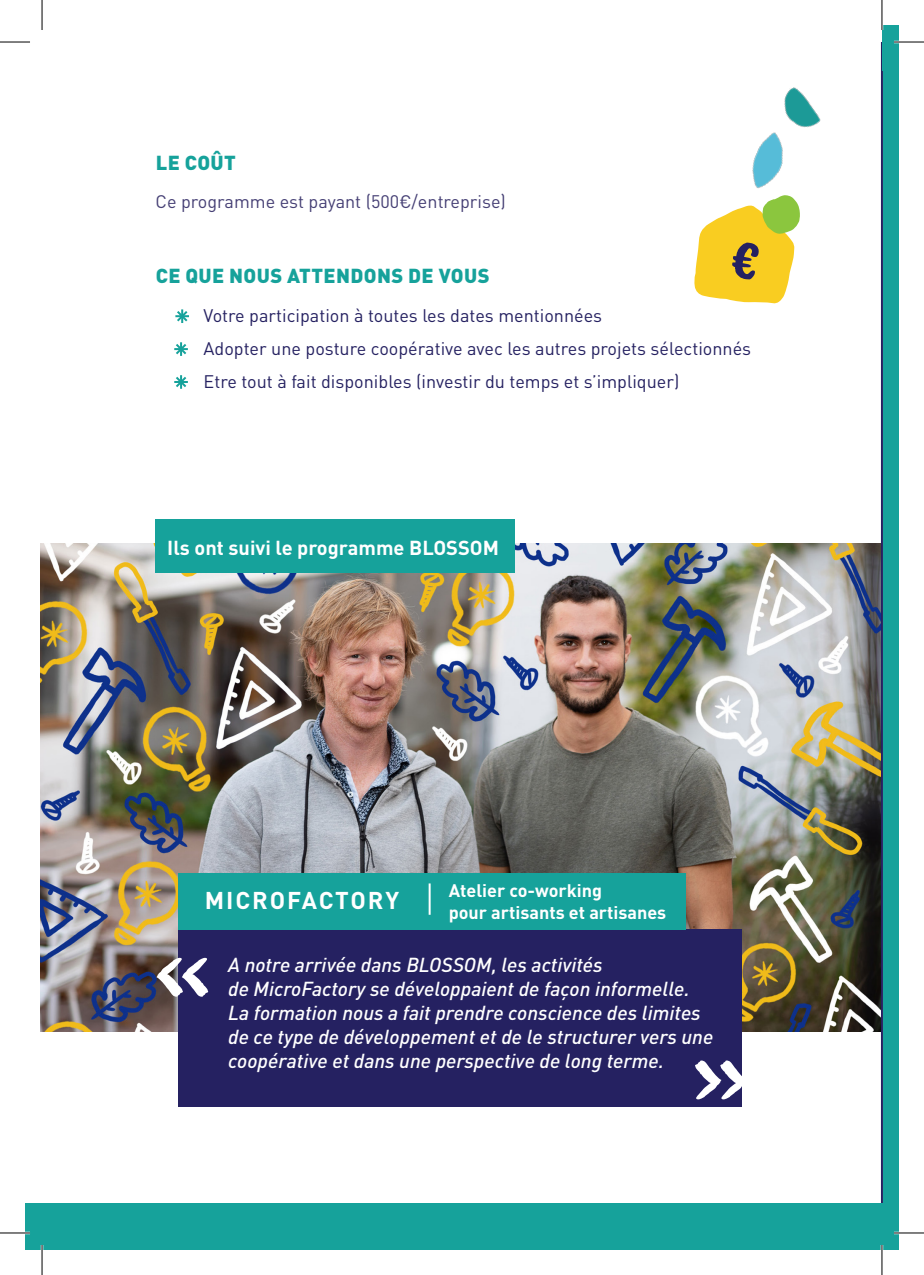
<style>
.page{position:relative;width:924px;height:1275px;background:#fff}
.page>*{position:absolute;margin:0;border:0;box-sizing:border-box;transform-origin:0 0}
.txt_courant{font:104px "Caveat Brush";color:#fff}
.t1{font:700 24px "DINOT";letter-spacing:.08em;color:#fff}
.txt_courant-2{font:italic 500 20px/24px "DIN Pro";color:#fff}
.sous_titre_DIn{font:900 20px "DIN Pro";letter-spacing:.02em;color:#16a29b}
.txt_courant-3{font:700 20px "DINOT";color:#fff}
.tab{font:18px "DINOT";color:#252161}
.texte_courant_2{font:700 18px "DINOT";color:#fff}
.texte_courant_2-2{font:18px "DINOT";color:#464075}
</style>
<div class="page">
<hr style="left:880px;top:42px;width:2px;height:1191px;background:#252161">
<img style="left:40px;top:543px;width:840px;height:488px">
<div style="left:178px;top:929px;width:563px;height:177px;background:#252161"></div>
<div style="left:178px;top:872px;width:507px;height:57px;background:#16a29b"></div>
<div style="left:25px;top:1203px;width:857px;height:47px;background:#16a29b"></div>
<img style="left:752px;top:133px;width:31px;height:56px">
<img style="left:772px;top:87px;width:49px;height:51px">
<hr style="left:428px;top:883px;width:2px;height:31px;background:#fff">
<div style="left:882px;top:25px;width:16px;height:45px;background:#16a29b"></div>
<div style="left:882px;top:1204px;width:16px;height:46px;background:#16a29b"></div>
<div style="left:882px;top:42px;width:16px;height:1176px;background:#16a29b"></div>
<div style="left:155px;top:519px;width:360px;height:53px;background:#16a29b"></div>
<svg style="left:175px;top:309px;width:14px;height:14px"></svg>
<svg style="left:174px;top:342px;width:14px;height:14px"></svg>
<svg style="left:174px;top:375px;width:14px;height:14px"></svg>
<hr style="left:893px;top:41px;width:30px;height:2px;background:#fff">
<hr style="left:0;top:1231px;width:30px;height:3px;background:#fff">
<hr style="left:893px;top:1231px;width:30px;height:3px;background:#fff">
<hr style="left:41px;top:1245px;width:2px;height:30px;background:#fff">
<hr style="left:880px;top:1245px;width:2px;height:30px;background:#fff">
<hr style="left:0;top:42px;width:30px;height:1px;background:#000">
<hr style="left:893px;top:42px;width:30px;height:1px;background:#000">
<hr style="left:0;top:1232px;width:30px;height:1px;background:#000">
<hr style="left:893px;top:1232px;width:30px;height:1px;background:#000">
<hr style="left:42px;top:0;width:1px;height:30px;background:#000">
<hr style="left:42px;top:1245px;width:1px;height:30px;background:#000">
<hr style="left:881px;top:0;width:1px;height:30px;background:#000">
<hr style="left:881px;top:1245px;width:1px;height:30px;background:#000">
<svg style="left:694px;top:195px;width:105px;height:108px"></svg>
<p class="sous_titre_DIn" style="left:156px;top:145px;width:82px">LE COÛT</p>
<p class="texte_courant_2-2" style="left:155px;top:190px;width:352px">Ce programme est payant (500€/entreprise)</p>
<p class="sous_titre_DIn" style="left:156px;top:259px;width:335px">CE QUE NOUS ATTENDONS DE VOUS</p>
<p class="tab" style="left:203px;top:303px;width:400px">Votre participation à toutes les dates mentionnées</p>
<p class="tab" style="left:203px;top:336px;width:549px">Adopter une posture coopérative avec les autres projets sélectionnés</p>
<p class="tab" style="left:203px;top:369px;width:477px">Etre tout à fait disponibles (investir du temps et s’impliquer)</p>
<p class="txt_courant-3" style="left:167px;top:534px;width:333px">Ils ont suivi le programme BLOSSOM</p>
<p class="t1" style="left:205px;top:884px;width:196px">MICROFACTORY</p>
<p class="texte_courant_2" style="left:448px;top:878px;width:155px">Atelier co-working</p>
<p class="texte_courant_2" style="left:448px;top:900px;width:219px">pour artisants et artisanes</p>
<p class="txt_courant" style="left:153px;top:905px;width:59px">«</p>
<p class="txt_courant-2" style="left:228px;top:951px;width:376px">A notre arrivée dans BLOSSOM, les activités</p>
<p class="txt_courant-2" style="left:228px;top:975px;width:463px">de MicroFactory se développaient de façon informelle.</p>
<p class="txt_courant-2" style="left:228px;top:999px;width:474px">La formation nous a fait prendre conscience des limites</p>
<p class="txt_courant-2" style="left:228px;top:1023px;width:486px">de ce type de développement et de le structurer vers une coopérative et dans une perspective de long terme.</p>
<p class="txt_courant" style="left:750px;top:1151px;width:59px;rotate:-180deg">«</p>
</div>
